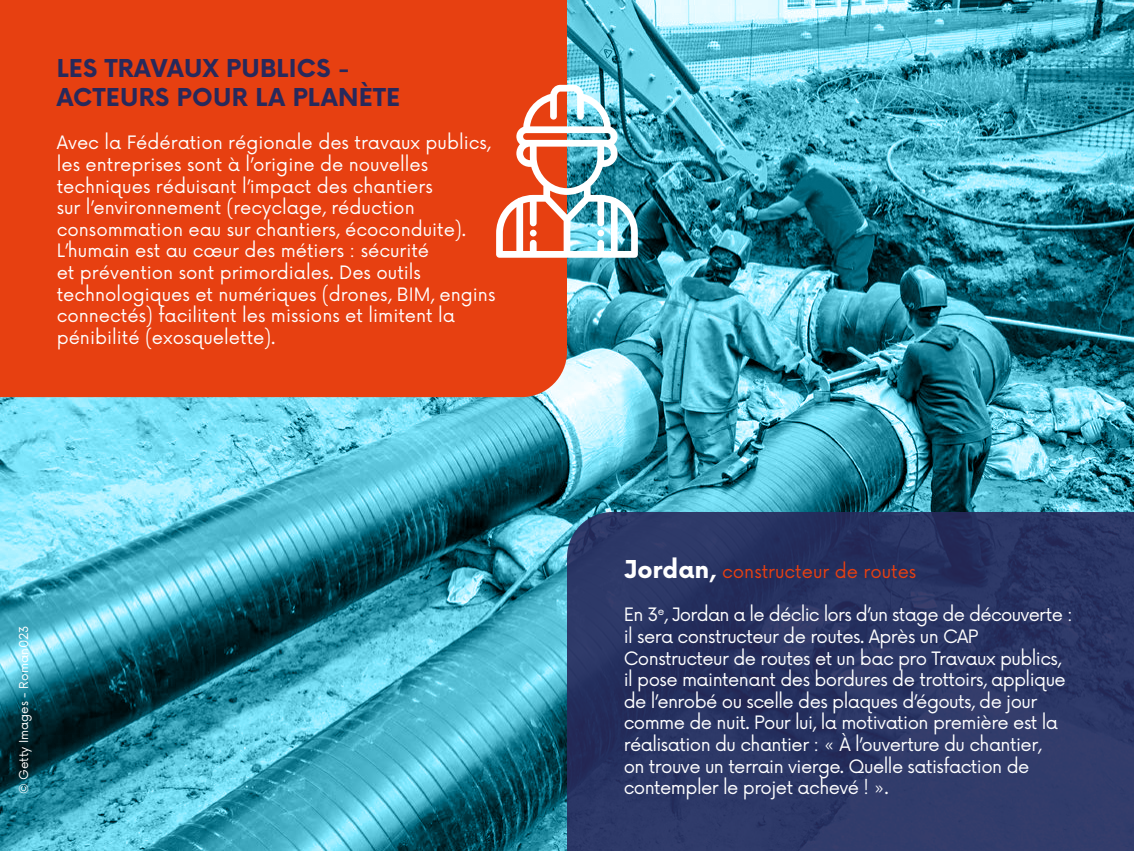
<style>
.page{position:relative;width:1134px;height:851px;background:#fff}
.page>*{position:absolute;margin:0;border:0;box-sizing:border-box;transform-origin:0 0}
.t1{font:700 24px/28.8px "Now";letter-spacing:.01em;color:#28295b}
.t2{font:18px/21.6px "Now";color:#fff}
.t3{font:18px/21.6px "Now";letter-spacing:-.03em;color:#fff}
.t4{font:18px "Now";color:#e74011}
.t5{font:12px "Now";color:#fff}
.s1{font-weight:700;font-size:24px;color:#fff}
</style>
<div class="page">
<img style="left:0;top:0;width:1134px;height:850px">
<svg style="left:567px;top:512px;width:567px;height:338px;background:#2a3564"></svg>
<div style="left:0;top:0;width:567px;height:397px;background:#e74011"></div>
<svg style="left:496px;top:85px;width:142px;height:173px"></svg>
<h1 class="t1" style="left:57px;top:53px;width:345px">LES TRAVAUX PUBLICS -<br>ACTEURS POUR LA PLANÈTE</h1>
<p class="t2" style="left:57px;top:131px;width:440px">Avec la Fédération régionale des travaux publics, les entreprises sont à l’origine de nouvelles techniques réduisant l’impact des chantiers<br>sur l’environnement (recyclage, réduction consommation eau sur chantiers, écoconduite).<br>L’humain est au cœur des métiers : sécurité<br>et prévention sont primordiales. Des outils technologiques et numériques (drones, BIM, engins connectés) facilitent les missions et limitent la pénibilité (exosquelette).</p>
<p class="t5" style="left:14px;top:794px;width:170px;rotate:-90deg">© Getty Images - Roman023</p>
<p class="t4" style="left:624px;top:557px;width:294px"><span class="s1">Jordan,</span> constructeur de routes</p>
<p class="t3" style="left:624px;top:602px;width:450px">En 3<sup>e</sup>, Jordan a le déclic lors d’un stage de découverte : il sera constructeur de routes. Après un CAP Constructeur de routes et un bac pro Travaux publics, il pose maintenant des bordures de trottoirs, applique de l’enrobé ou scelle des plaques d’égouts, de jour comme de nuit. Pour lui, la motivation première est la réalisation du chantier : « À l’ouverture du chantier,<br>on trouve un terrain vierge. Quelle satisfaction de contempler le projet achevé ! ».</p>
</div>
